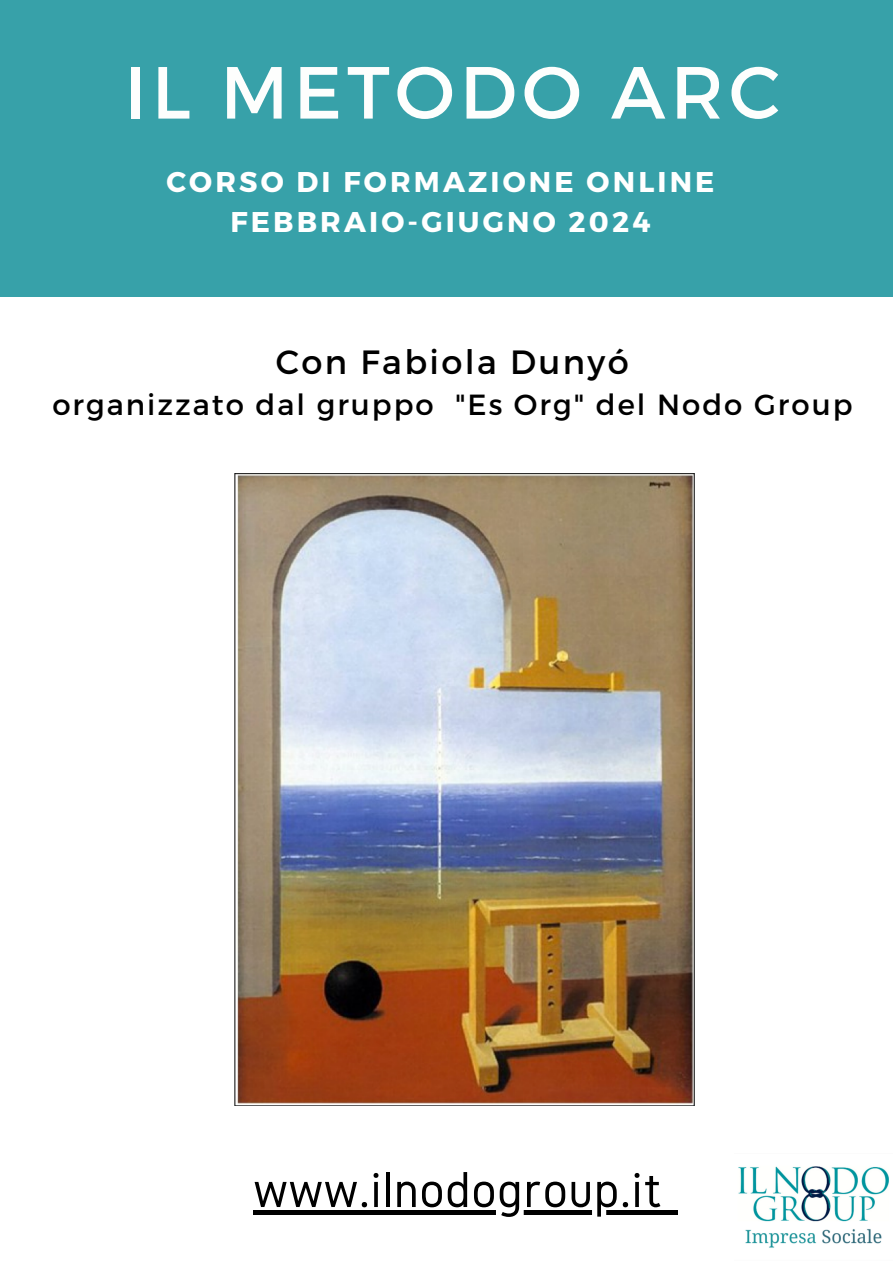
<style>
.page{position:relative;width:893px;height:1264px;background:#fff}
.page>*{position:absolute;margin:0;border:0;box-sizing:border-box;transform-origin:0 0}
.t1{font:73.65px "Montserrat";letter-spacing:.07em;color:#fdfefd}
.t2{font:52.5px "Gidole";letter-spacing:.02em;color:#000}
.t3{font:33.6px "Montserrat";letter-spacing:.07em;color:#000}
.t4{font:29.1px "Montserrat";letter-spacing:.07em;color:#000}
.t5{font:700 28.5px "Montserrat";letter-spacing:.11em;color:#fff}
</style>
<div class="page">
<div style="left:0;top:0;width:892px;height:297px;background:#37a1a9"></div>
<img style="left:738px;top:1166px;width:151px;height:82px">
<img style="left:235px;top:473px;width:459px;height:632px">
<hr style="left:253px;top:1210px;width:410px;height:4px;background:#000">
<hr style="left:663px;top:1210px;width:14px;height:4px;background:#000">
<p class="t1" style="left:124px;top:44px;width:657px">IL METODO ARC</p>
<p class="t5" style="left:166px;top:163px;width:549px">CORSO DI FORMAZIONE ONLINE</p>
<p class="t5" style="left:230px;top:203px;width:421px">FEBBRAIO-GIUGNO 2024</p>
<p class="t3" style="left:276px;top:340px;width:354px">Con Fabiola Dunyó</p>
<p class="t4" style="left:52px;top:385px;width:801px">organizzato dal gruppo "Es Org" del Nodo Group</p>
<p class="t2" style="left:253px;top:1160px;width:410px">www.ilnodogroup.it</p>
</div>
